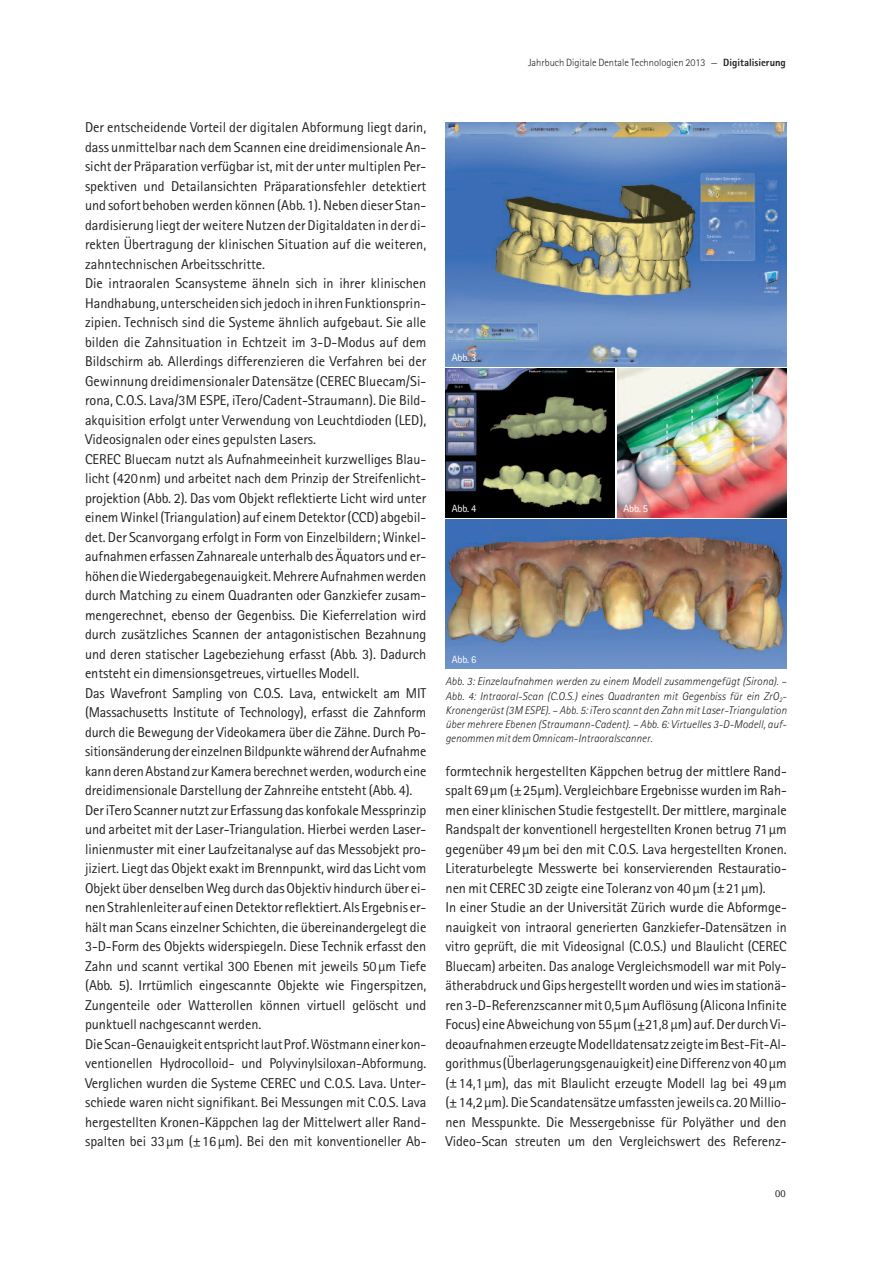
<style>
.page{position:relative;width:893px;height:1263px;background:#fff}
.page>*{position:absolute;margin:0;border:0;box-sizing:border-box;transform-origin:0 0}
.t1{font:14.25px/19.5px "Rotis Sans Serif";letter-spacing:-.005em;color:#231f20}
.t2{font:italic 300 11.25px/14.2px "Rotis Sans Serif";letter-spacing:.005em;color:#231f20}
.t3{font:300 10.5px "Rotis Sans Serif";color:#231f20}
.t4{font:10.5px "Rotis Sans Serif";letter-spacing:-.015em;color:#fff}
.t5{font:10.5px "Rotis Semi Sans";color:#231f20}
.s1{font-weight:800}
</style>
<div class="page">
<img style="left:445px;top:369px;width:170px;height:148px">
<img style="left:617px;top:369px;width:170px;height:148px">
<img style="left:445px;top:520px;width:342px;height:148px">
<img style="left:445px;top:122px;width:342px;height:245px">
<p class="t3" style="left:528px;top:59px;width:259px">Jahrbuch Digitale Dentale Technologien 2013 — <span class="s1">Digitalisierung</span></p>
<p class="t1" style="left:85px;top:119px;width:343px">Der entscheidende Vorteil der digitalen Abformung liegt darin, dass unmittelbar nach dem Scannen eine dreidimensionale An&shy;sicht der Präparation verfügbar ist, mit der unter multiplen Per&shy;spektiven und Detailansichten Präparationsfehler detektiert und sofort behobenwerden können (Abb. 1).Neben dieser Stan&shy;dardisierung liegt derweitereNutzen derDigitaldaten in der di&shy;rekten Übertragung der klinischen Situation auf die weiteren, zahntechnischen Arbeitsschritte.<br>Die intraoralen Scansysteme ähneln sich in ihrer klinischen Handhabung,unterscheidensichjedochinihrenFunktionsprin&shy;zipien. Technisch sind die Systeme ähnlich aufgebaut. Sie alle bilden die Zahnsituation in Echtzeit im 3-D-Modus auf dem Bildschirm ab. Allerdings differenzieren die Verfahren bei der Gewinnung dreidimensionaler Datensätze (CEREC Bluecam/Si&shy;rona, C.O.S. Lava/3M ESPE, iTero/Cadent-Straumann). Die Bild&shy;akquisition erfolgt unter Verwendung von Leuchtdioden (LED), Videosignalen oder eines gepulsten Lasers.<br>CEREC Bluecam nutzt als Aufnahmeeinheit kurzwelliges Blau&shy;licht (420nm) und arbeitet nach dem Prinzip der Streifenlicht&shy;projektion (Abb. 2). Das vom Objekt reflektierte Licht wird unter einem Winkel (Triangulation) auf einemDetektor(CCD) abgebil&shy;det. Der Scanvorgang erfolgt in Form von Einzelbildern; Winkel&shy;aufnahmen erfassen Zahnareale unterhalb des Äquators und er&shy;höhendieWiedergabegenauigkeit.MehrereAufnahmenwerden durch Matching zu einem Quadranten oder Ganzkiefer zusam&shy;mengerechnet, ebenso der Gegenbiss. Die Kieferrelation wird durch zusätzliches Scannen der antagonistischen Bezahnung und deren statischer Lagebeziehung erfasst (Abb. 3). Dadurch entsteht ein dimensionsgetreues, virtuelles Modell.<br>Das Wavefront Sampling von C.O.S. Lava, entwickelt am MIT (Massachusetts Institute of Technology), erfasst die Zahnform durch die Bewegung der Videokamera über die Zähne. Durch Po&shy;sitionsänderungdereinzelnenBildpunktewährendderAufnahme kann derenAbstand zurKamera berechnetwerden,wodurch eine dreidimensionale Darstellung der Zahnreihe entsteht (Abb. 4).<br>DeriTero Scanner nutzt zur Erfassung das konfokaleMessprinzip und arbeitet mit der Laser-Triangulation. Hierbei werden Laser&shy;linienmuster mit einer Laufzeitanalyse auf das Messobjekt pro&shy;jiziert. Liegt das Objekt exakt im Brennpunkt, wird das Licht vom Objekt über denselbenWeg durch dasObjektiv hindurch über ei&shy;nen Strahlenleiter auf einenDetektorreflektiert.Als Ergebnis er&shy;hält man Scans einzelner Schichten, die übereinandergelegt die 3-D-Form des Objekts widerspiegeln. Diese Technik erfasst den Zahn und scannt vertikal 300 Ebenen mit jeweils 50µm Tiefe (Abb. 5). Irrtümlich eingescannte Objekte wie Fingerspitzen, Zungenteile oder Watterollen können virtuell gelöscht und punktuell nachgescannt werden.<br>DieScan-GenauigkeitentsprichtlautProf.Wöstmanneinerkon&shy;ventionellen Hydrocolloid- und Polyvinylsiloxan-Abformung.<br>Verglichen wurden die Systeme CEREC und C.O.S. Lava. Unter&shy;schiede waren nicht signifikant. Bei Messungen mit C.O.S. Lava hergestellten Kronen-Käppchen lag der Mittelwert aller Rand&shy;spalten bei 33µm (±16µm). Bei den mit konventioneller Ab-</p>
<p class="t4" style="left:452px;top:354px;width:26px">Abb. 3</p>
<p class="t4" style="left:452px;top:505px;width:26px">Abb. 4</p>
<p class="t4" style="left:452px;top:656px;width:26px">Abb. 6</p>
<p class="t4" style="left:623px;top:505px;width:26px">Abb. 5</p>
<p class="t2" style="left:445px;top:675px;width:343px">Abb. 3: Einzelaufnahmen werden zu einem Modell zusammengefügt (Sirona). – Abb. 4: Intraoral-Scan (C.O.S.) eines Quadranten mit Gegenbiss für ein ZrO<sub>2</sub>- Kronengerüst (3M ESPE). – Abb. 5: iTero scannt den Zahn mit Laser-Triangulation über mehrere Ebenen (Straumann-Cadent). – Abb. 6: Virtuelles 3-D-Modell, auf&shy;genommenmit demOmnicam-Intraoralscanner.</p>
<p class="t1" style="left:445px;top:762px;width:343px">formtechnik hergestellten Käppchen betrug der mittlere Rand&shy;spalt 69µm(±25µm). Vergleichbare Ergebnissewurden imRah&shy;men einer klinischen Studie festgestellt. Der mittlere, marginale Randspalt der konventionell hergestellten Kronen betrug 71µm gegenüber 49µm bei den mit C.O.S. Lava hergestellten Kronen.<br>Literaturbelegte Messwerte bei konservierenden Restauratio&shy;nen mit CEREC 3D zeigte eine Toleranz von 40µm (±21µm).<br>In einer Studie an der Universität Zürich wurde die Abformge&shy;nauigkeit von intraoral generierten Ganzkiefer-Datensätzen in vitro geprüft, die mit Videosignal (C.O.S.) und Blaulicht (CEREC Bluecam) arbeiten. Das analoge Vergleichsmodell war mit Poly&shy;ätherabdruck undGips hergestelltworden undwiesimstationä&shy;ren 3-D-Referenzscannermit 0,5µmAuflösung (Alicona Infinite Focus) eineAbweichungvon55µm(±21,8µm) auf.DerdurchVi&shy;deoaufnahmenerzeugteModelldatensatzzeigteimBest-Fit-Al&shy;gorithmus(Überlagerungsgenauigkeit)eineDifferenz von40µm (±14,1µm), das mit Blaulicht erzeugte Modell lag bei 49µm (±14,2µm).Die Scandatensätze umfassten jeweils ca. 20Millio&shy;nen Messpunkte. Die Messergebnisse für Polyäther und den Video-Scan streuten um den Vergleichswert des Referenz-</p>
<p class="t5" style="left:775px;top:1190px;width:12px">00</p>
</div>
